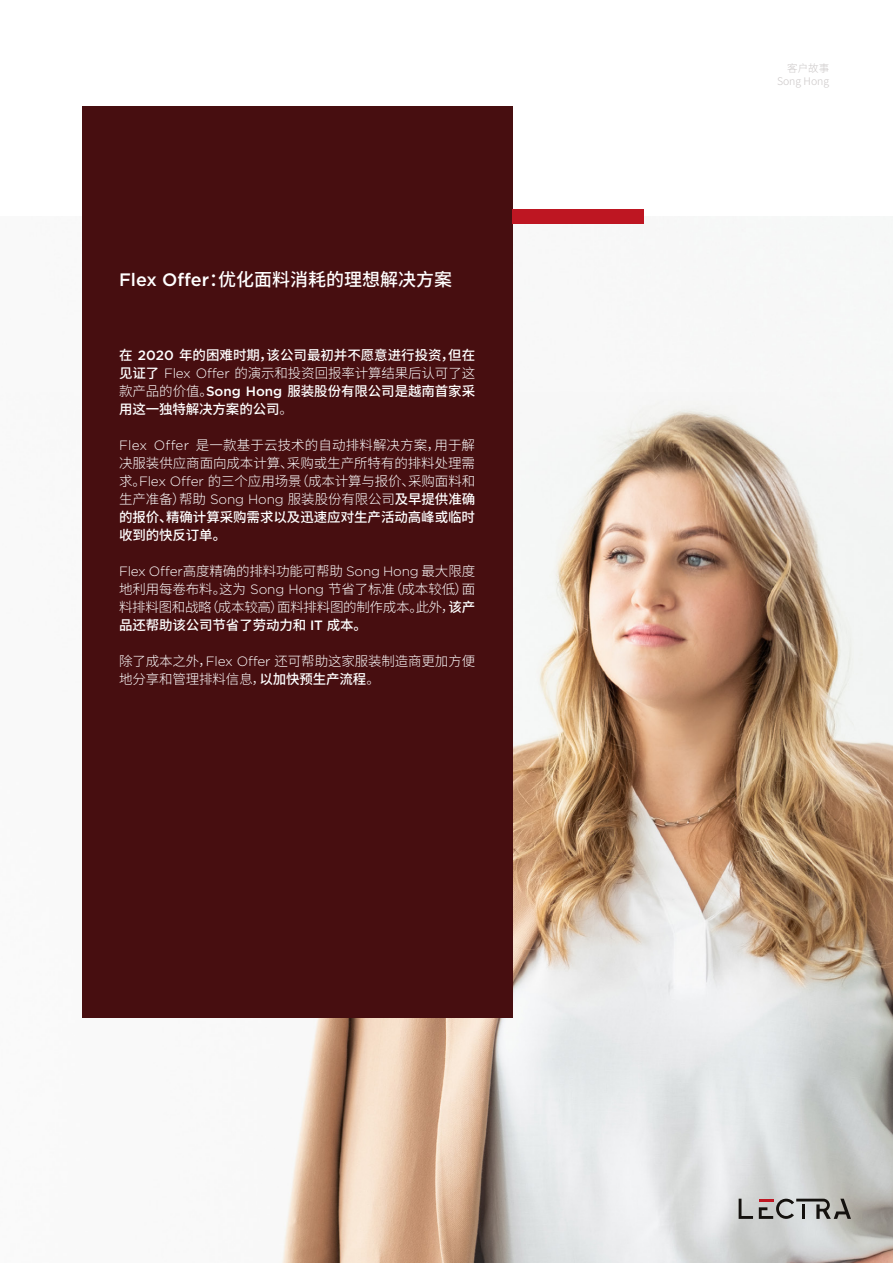
<style>
.page{position:relative;width:893px;height:1263px;background:#fff}
.page>*{position:absolute;margin:0;border:0;box-sizing:border-box;transform-origin:0 0}
.t1{font:500 18px "Noto Sans CJ Ksc";color:#fff}
.Texte_courant{font:300 13.5px/18px "Noto Sans CJ Ksc";letter-spacing:-.01em;color:#fff;text-align:justify}
.Texte_courant-2{font:500 13.5px/18px "Noto Sans CJ Ksc";letter-spacing:-.005em;color:#fff;text-align:justify}
.t2{font:300 10.5px/12.6px "Noto Sans CJ Ksc";color:#cbc7c7;text-align:right}
.s1{font-family:"Gotham"}
.s2{font-family:"Gotham";font-weight:300}
.s3{font-weight:300}
.s4{font-weight:500}
.s5{font-family:"Gotham";font-weight:500}
</style>
<div class="page">
<img style="left:282px;top:224px;width:611px;height:1039px">
<div style="left:82px;top:106px;width:430px;height:912px;background:#470e10"></div>
<svg style="left:739px;top:1199px;width:14px;height:20px"></svg>
<svg style="left:759px;top:1199px;width:92px;height:20px;background:#94918f"></svg>
<div style="left:512px;top:210px;width:132px;height:14px;background:#be1622"></div>
<h2 class="t1" style="left:119px;top:269px;width:335px"><span class="s1">Flex Offer</span>：优化面料消耗的理想解决方案</h2>
<p class="Texte_courant-2" style="left:119px;top:346px;width:358px">在 <span class="s1">2020</span> 年的困难时期，该公司最初并不愿意进行投资，但在见证了 <span class="s2">Flex Offer</span> <span class="s3">的演示和投资回报率计算结果后认可了这款产品的价值。</span><span class="s1">Song Hong</span> 服装股份有限公司是越南首家采用这一独特解决方案的公司<span class="s3">。</span></p>
<p class="Texte_courant" style="left:119px;top:436px;width:358px"><span class="s1">Flex Offer</span> 是一款基于云技术的自动排料解决方案，用于解决服装供应商面向成本计算、采购或生产所特有的排料处理需求。<span class="s1">Flex Offer</span> 的三个应用场景（成本计算与报价、采购面料和生产准备）帮助 <span class="s1">Song Hong</span> 服装股份有限公司<span class="s4">及早提供准确的报价、精确计算采购需求以及迅速应对生产活动高峰或临时收到的快反订单。</span></p>
<p class="Texte_courant" style="left:119px;top:562px;width:358px"><span class="s1">Flex Offer</span>高度精确的排料功能可帮助 <span class="s1">Song Hong</span> 最大限度地利用每卷布料。这为 <span class="s1">Song Hong</span> 节省了标准（成本较低）面料排料图和战略（成本较高）面料排料图的制作成本。此外，<span class="s4">该产品还帮助该公司节省了劳动力和</span> <span class="s5">IT</span> <span class="s4">成本。</span></p>
<p class="Texte_courant" style="left:119px;top:652px;width:358px">除了成本之外，<span class="s1">Flex Offer</span> 还可帮助这家服装制造商更加方便地分享和管理排料信息，<span class="s4">以加快预生产流程</span>。</p>
<p class="t2" style="left:777px;top:62px;width:54px">客户故事<br>Song Hong</p>
</div>
